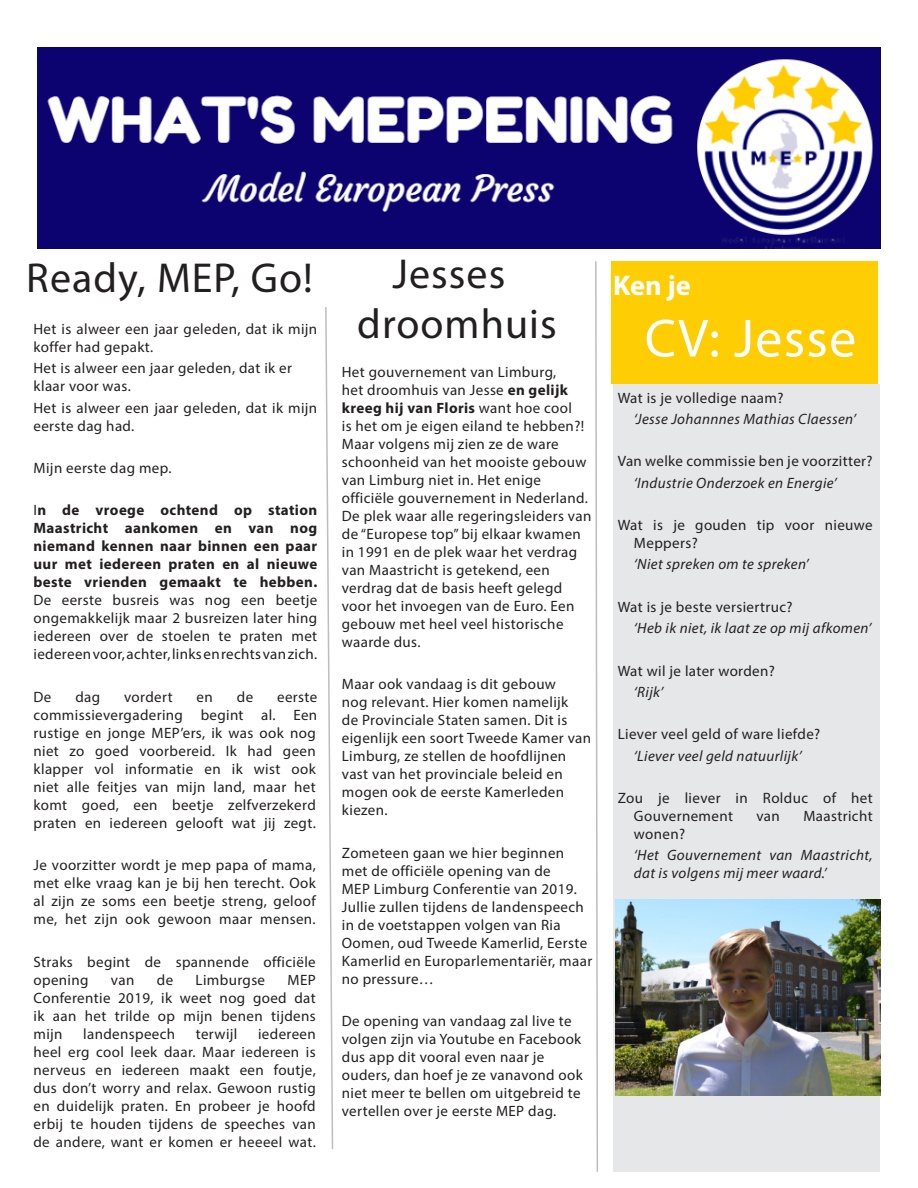
<style>
.page{position:relative;width:918px;height:1188px;background:#fff}
.page>*{position:absolute;margin:0;border:0;box-sizing:border-box;transform-origin:0 0}
.t1{font:54px "Myriad Pro";letter-spacing:.025em;color:#fff}
.t2{font:42px/50.4px "Myriad Pro";letter-spacing:.025em;color:#231f20;text-align:center}
.t3{font:700 28.5px "Myriad Pro";color:#fff}
.t4{font:15px/18px "Myriad Pro";letter-spacing:.025em;color:#231f20}
.t5{font:italic 15px/18px "Myriad Pro";letter-spacing:.025em;color:#231f20}
.s1{font-weight:700}
</style>
<div class="page">
<img style="left:38px;top:48px;width:842px;height:201px">
<svg style="left:325px;top:307px;width:9px;height:842px"></svg>
<svg style="left:595px;top:261px;width:3px;height:911px"></svg>
<div style="left:613px;top:384px;width:267px;height:788px;background:#e6e7e9"></div>
<div style="left:611px;top:261px;width:267px;height:123px;background:#fecd04"></div>
<img style="left:616px;top:899px;width:264px;height:197px">
<p class="t2" style="left:26px;top:252px;width:288px">Ready, MEP, Go!</p>
<p class="t4" style="left:33px;top:320px;width:285px">Het is alweer een jaar geleden, dat ik mijn koffer had gepakt.</p>
<p class="t4" style="left:33px;top:359px;width:260px">Het is alweer een jaar geleden, dat ik er klaar voor was.</p>
<p class="t4" style="left:33px;top:398px;width:285px">Het is alweer een jaar geleden, dat ik mijn eerste dag had.</p>
<p class="t4" style="left:33px;top:459px;width:140px">Mijn eerste dag mep.</p>
<p class="t4" style="left:33px;top:501px;width:285px;text-align:justify">I<span class="s1">n de vroege ochtend op station Maastricht aankomen en van nog niemand kennen naar binnen een paar uur met iedereen praten en al nieuwe beste vrienden gemaakt te hebben.<br></span>De eerste busreis was nog een beetje ongemakkelijk maar 2 busreizen later hing iedereen over de stoelen te praten met iedereen voor, achter, links en rechts van zich.</p>
<p class="t4" style="left:33px;top:688px;width:19px">De</p>
<p class="t4" style="left:75px;top:688px;width:26px">dag</p>
<p class="t4" style="left:124px;top:688px;width:50px">vordert</p>
<p class="t4" style="left:197px;top:688px;width:18px">en</p>
<p class="t4" style="left:237px;top:688px;width:18px">de</p>
<p class="t4" style="left:33px;top:688px;width:285px;text-align:justify;text-indent:244px">eerste commissievergadering begint al. Een rustige en jonge MEP’ers, ik was ook nog niet zo goed voorbereid. Ik had geen klapper vol informatie en ik wist ook niet alle feitjes van mijn land, maar het komt goed, een beetje zelfverzekerd praten en iedereen gelooft wat jij zegt.</p>
<p class="t4" style="left:33px;top:856px;width:284px;text-align:justify">Je voorzitter wordt je mep papa of mama, met elke vraag kan je bij hen terecht. Ook al zijn ze soms een beetje streng, geloof me, het zijn ook gewoon maar mensen.</p>
<p class="t4" style="left:33px;top:953px;width:284px">Straks begint de spannende officiële opening</p>
<p class="t4" style="left:111px;top:971px;width:25px">van</p>
<p class="t4" style="left:157px;top:971px;width:18px">de</p>
<p class="t4" style="left:196px;top:971px;width:71px">Limburgse</p>
<p class="t4" style="left:33px;top:971px;width:284px;text-align:justify;text-indent:254px">MEP Conferentie 2019, ik weet nog goed dat ik aan het trilde op mijn benen tijdens mijn</p>
<p class="t4" style="left:33px;top:1025px;width:284px;text-align:justify;text-indent:225px">iedereen heel erg cool leek daar. Maar iedereen is nerveus en iedereen maakt een foutje, dus don’t worry and relax. Gewoon rustig en duidelijk praten. En probeer je hoofd erbij te houden tijdens de speeches van de andere, want er komen er heeeel wat.</p>
<p class="t4" style="left:83px;top:1025px;width:94px">landenspeech</p>
<p class="t4" style="left:196px;top:1025px;width:43px">terwijl</p>
<p class="t2" style="left:357px;top:248px;width:201px">Jesses droomhuis</p>
<p class="t4" style="left:342px;top:362px;width:251px">Het gouvernement van Limburg,<br>het droomhuis van Jesse <span class="s1">en gelijk kreeg hij van Floris</span> want hoe cool<br>is het om je eigen eiland te hebben?!<br>Maar volgens mij zien ze de ware schoonheid van het mooiste gebouw van Limburg niet in. Het enige officiële gouvernement in Nederland.<br>De plek waar alle regeringsleiders van de “Europese top” bij elkaar kwamen in 1991 en de plek waar het verdrag van Maastricht is getekend, een verdrag dat de basis heeft gelegd voor het invoegen van de Euro. Een gebouw met heel veel historische waarde dus.</p>
<p class="t4" style="left:342px;top:675px;width:251px">Maar ook vandaag is dit gebouw<br>nog relevant. Hier komen namelijk<br>de Provinciale Staten samen. Dit is eigenlijk een soort Tweede Kamer van<br>Limburg, ze stellen de hoofdlijnen vast van het provinciale beleid en mogen ook de eerste Kamerleden kiezen.</p>
<p class="t4" style="left:342px;top:843px;width:252px">Zometeen gaan we hier beginnen met de officiële opening van de<br>MEP Limburg Conferentie van 2019.<br>Jullie zullen tijdens de landenspeech in de voetstappen volgen van Ria<br>Oomen, oud Tweede Kamerlid, Eerste<br>Kamerlid en Europarlementariër, maar no pressure…</p>
<p class="t4" style="left:342px;top:1012px;width:242px">De opening van vandaag zal live te volgen zijn via Youtube en Facebook dus app dit vooral even naar je ouders, dan hoef je ze vanavond ook niet meer te bellen om uitgebreid te vertellen over je eerste MEP dag.</p>
<p class="t3" style="left:613px;top:267px;width:79px">Ken je</p>
<p class="t1" style="left:645px;top:305px;width:213px">CV: Jesse</p>
<p class="t4" style="left:618px;top:388px;width:167px">Wat is je volledige naam?</p>
<p class="t5" style="left:634px;top:410px;width:224px">‘Jesse Johannnes Mathias Claessen’</p>
<p class="t4" style="left:618px;top:452px;width:256px">Van welke commissie ben je voorzitter?</p>
<p class="t5" style="left:634px;top:473px;width:204px">‘Industrie Onderzoek en Energie’</p>
<p class="t4" style="left:634px;top:516px;width:240px;text-indent:-16px">Wat is je gouden tip voor nieuwe<br>Meppers?</p>
<p class="t5" style="left:634px;top:555px;width:176px">‘Niet spreken om te spreken’</p>
<p class="t4" style="left:618px;top:598px;width:176px">Wat is je beste versiertruc?</p>
<p class="t5" style="left:634px;top:619px;width:239px">‘Heb ik niet, ik laat ze op mij afkomen’</p>
<p class="t4" style="left:618px;top:661px;width:159px">Wat wil je later worden?</p>
<p class="t5" style="left:634px;top:683px;width:31px">‘Rijk’</p>
<p class="t4" style="left:618px;top:725px;width:204px">Liever veel geld of ware liefde?</p>
<p class="t5" style="left:634px;top:746px;width:169px">‘Liever veel geld natuurlijk’</p>
<p class="t4" style="left:634px;top:789px;width:240px;text-indent:-16px">Zou je liever in Rolduc of het<br>Gouvernement</p>
<p class="t4" style="left:756px;top:807px;width:25px">van</p>
<p class="t4" style="left:803px;top:807px;width:71px">Maastricht</p>
<p class="t4" style="left:634px;top:825px;width:53px">wonen?</p>
<p class="t5" style="left:634px;top:846px;width:240px">‘Het Gouvernement van Maastricht, dat is volgens mij meer waard.’</p>
</div>
